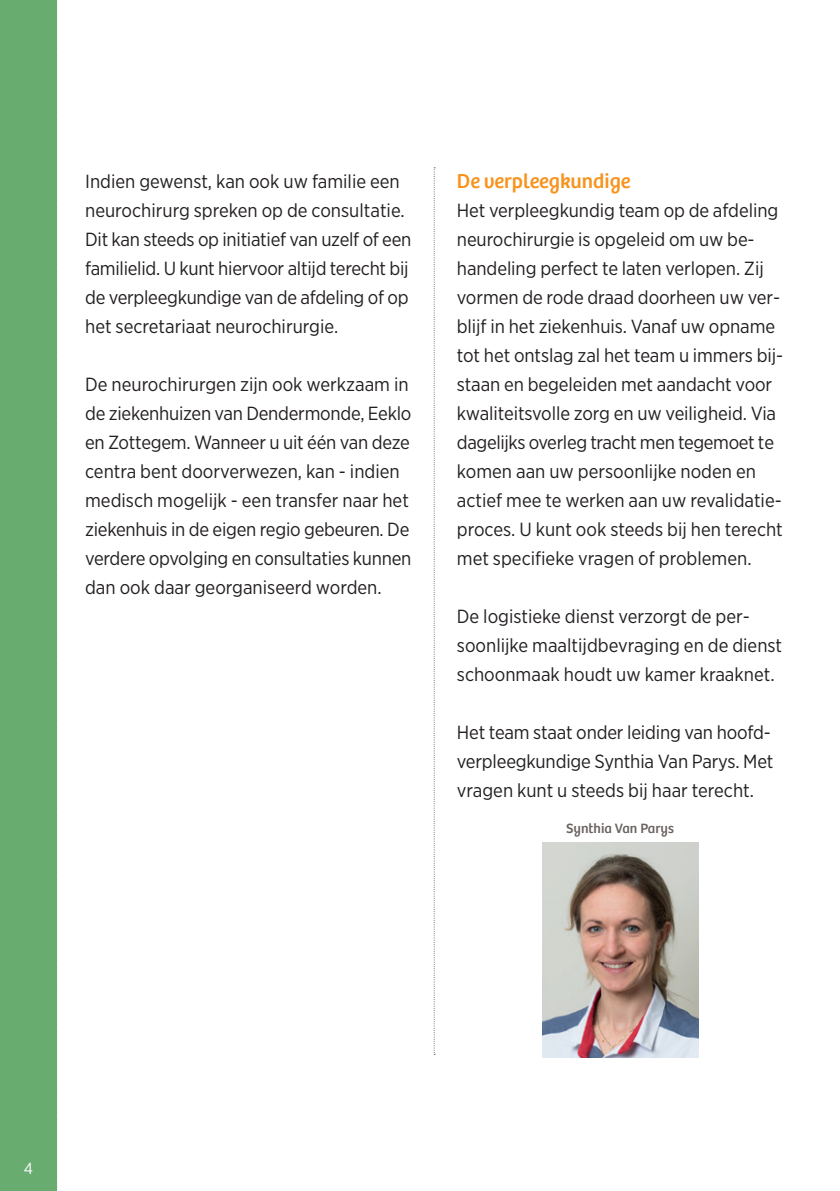
<style>
.page{position:relative;width:840px;height:1191px;background:#fff}
.page>*{position:absolute;margin:0;border:0;box-sizing:border-box;transform-origin:0 0}
.t1{font:21px "Bree";color:#f7931d}
.t2{font:19px/29px "Gotham Narrow";letter-spacing:-.005em;color:#231f20}
.t3{font:16px "Gotham Narrow";color:#fff}
.t4{font:14px "Bree";color:#6a625e}
</style>
<div class="page">
<svg style="left:57px;top:0;width:1px;height:1190px"></svg>
<div style="left:0;top:0;width:57px;height:1191px;background:#68ac6f"></div>
<svg style="left:433px;top:167px;width:2px;height:887px"></svg>
<img style="left:542px;top:843px;width:155px;height:214px">
<p class="t2" style="left:85px;top:166px;width:327px">Indien gewenst, kan ook uw familie een neurochirurg spreken op de consultatie.<br>Dit kan steeds op initiatief van uzelf of een familielid. U kunt hiervoor altijd terecht bij de verpleegkundige van de afdeling of op het secretariaat neurochirurgie.</p>
<p class="t2" style="left:85px;top:369px;width:328px">De neurochirurgen zijn ook werkzaam in de ziekenhuizen van Dendermonde, Eeklo en Zottegem. Wanneer u uit één van deze centra bent doorverwezen, kan - indien medisch mogelijk - een transfer naar het ziekenhuis in de eigen regio gebeuren. De verdere opvolging en consultaties kunnen dan ook daar georganiseerd worden.</p>
<p class="t1" style="left:456px;top:169px;width:175px">De verpleegkundige</p>
<p class="t2" style="left:456px;top:195px;width:328px">Het verpleegkundig team op de afdeling neurochirurgie is opgeleid om uw be&shy;handeling perfect te laten verlopen. Zij vormen de rode draad doorheen uw ver&shy;blijf in het ziekenhuis. Vanaf uw opname tot het ontslag zal het team u immers bij&shy;staan en begeleiden met aandacht voor kwaliteitsvolle zorg en uw veiligheid. Via dagelijks overleg tracht men tegemoet te komen aan uw persoonlijke noden en actief mee te werken aan uw revalidatie&shy;proces. U kunt ook steeds bij hen terecht met specifieke vragen of problemen.</p>
<p class="t2" style="left:456px;top:601px;width:326px">De logistieke dienst verzorgt de per&shy;soonlijke maaltijdbevraging en de dienst schoonmaak houdt uw kamer kraaknet.</p>
<p class="t2" style="left:456px;top:717px;width:318px">Het team staat onder leiding van hoofd&shy;verpleegkundige Synthia Van Parys. Met vragen kunt u steeds bij haar terecht.</p>
<p class="t4" style="left:566px;top:820px;width:109px">Synthia Van Parys</p>
<p class="t3" style="left:24px;top:1158px;width:11px">4</p>
</div>
